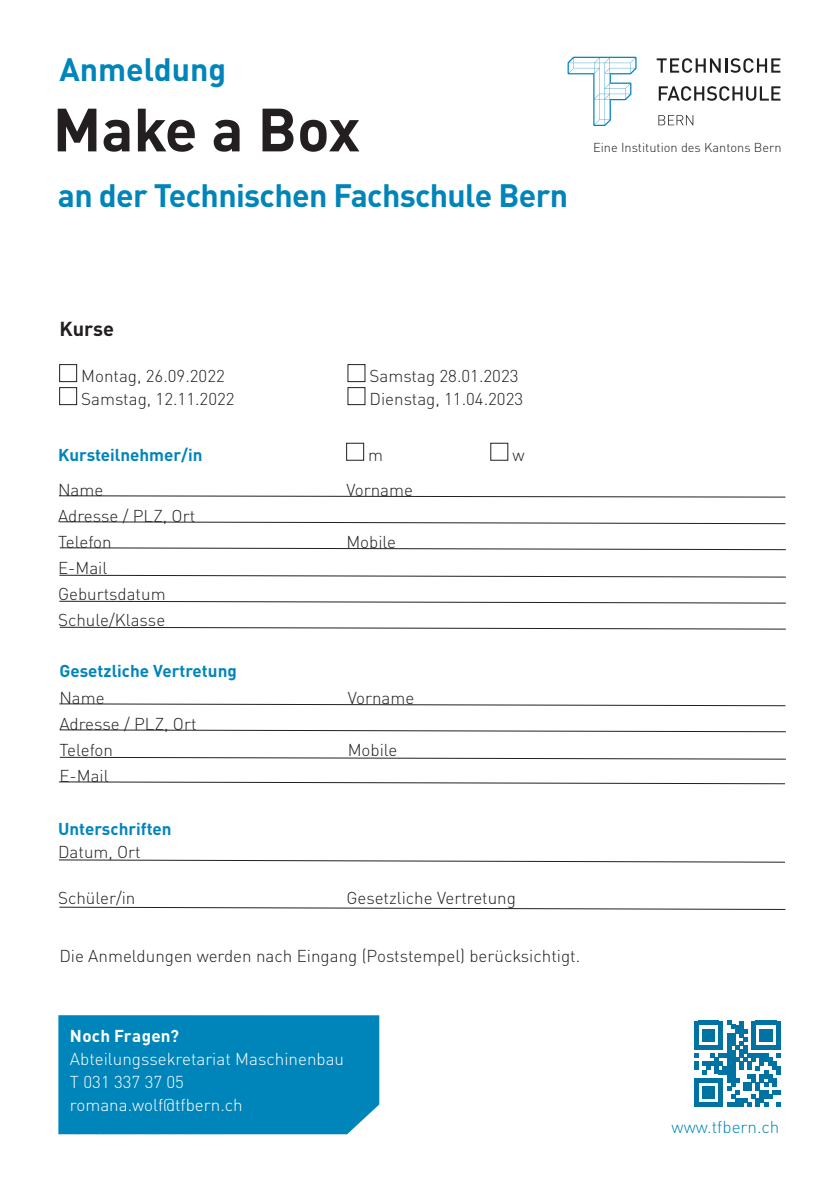
<style>
.page{position:relative;width:840px;height:1191px;background:#fff}
.page>*{position:absolute;margin:0;border:0;box-sizing:border-box;transform-origin:0 0}
.Titel{font:700 60px "DINOT";color:#231f20}
.Untertitel{font:700 32px "DINOT";letter-spacing:-.02em;color:#0085ba}
.Untertitel-2{font:700 32px "DINOT";color:#0085ba}
.t1{font:700 20px "DINOT";color:#231f20}
.t2{font:300 17px "DINOT";color:#231f20}
.p_klein{font:300 17px "DINOT";color:#fff}
.t3{font:700 17px "DINOT";color:#0085ba}
.t4{font:300 17px "DINOT";color:#0085ba}
.h2_kasten{font:700 17px "DINOT";letter-spacing:.015em;color:#fff}
.t5{font:300 12.8px "DINOT";color:#231f20}
</style>
<div class="page">
<svg style="left:656px;top:58px;width:64px;height:15px"></svg>
<hr style="left:724px;top:58px;width:3px;height:15px;background:#231f20">
<svg style="left:730px;top:58px;width:50px;height:15px"></svg>
<svg style="left:658px;top:86px;width:122px;height:15px"></svg>
<svg style="left:658px;top:115px;width:35px;height:10px"></svg>
<svg style="left:567px;top:57px;width:69px;height:69px"></svg>
<svg style="left:694px;top:1020px;width:86px;height:87px"></svg>
<div style="left:58px;top:1015px;width:321px;height:119px;background:#0085ba"></div>
<div style="left:346px;top:443px;width:18px;height:17px;border:1px solid #231f20"></div>
<svg style="left:59px;top:495px;width:726px;height:2px"></svg>
<svg style="left:59px;top:575px;width:726px;height:2px"></svg>
<svg style="left:59px;top:601px;width:726px;height:2px"></svg>
<svg style="left:59px;top:627px;width:726px;height:2px"></svg>
<svg style="left:59px;top:757px;width:726px;height:2px"></svg>
<svg style="left:59px;top:729px;width:726px;height:3px"></svg>
<svg style="left:59px;top:859px;width:726px;height:3px"></svg>
<div style="left:59px;top:364px;width:18px;height:18px;border:1px solid #231f20"></div>
<div style="left:347px;top:364px;width:18px;height:18px;border:1px solid #231f20"></div>
<div style="left:59px;top:387px;width:18px;height:18px;border:1px solid #231f20"></div>
<div style="left:347px;top:387px;width:18px;height:18px;border:1px solid #231f20"></div>
<svg style="left:59px;top:521px;width:726px;height:3px"></svg>
<svg style="left:59px;top:547px;width:726px;height:3px"></svg>
<svg style="left:59px;top:781px;width:726px;height:3px"></svg>
<svg style="left:59px;top:703px;width:726px;height:3px"></svg>
<svg style="left:59px;top:906px;width:726px;height:4px"></svg>
<p class="Untertitel-2" style="left:59px;top:49px;width:168px">Anmeldung</p>
<p class="Titel" style="left:53px;top:90px;width:309px">Make a Box</p>
<p class="Untertitel" style="left:58px;top:175px;width:511px">an der Technischen Fachschule Bern</p>
<p class="t5" style="left:592px;top:139px;width:190px">Eine Institution des Kantons Bern</p>
<p class="t1" style="left:59px;top:315px;width:56px">Kurse</p>
<p class="t2" style="left:81px;top:365px;width:145px">Montag, 26.09.2022</p>
<p class="t2" style="left:369px;top:365px;width:150px">Samstag 28.01.2023</p>
<p class="t2" style="left:81px;top:388px;width:155px">Samstag, 12.11.2022</p>
<p class="t2" style="left:369px;top:388px;width:155px">Dienstag, 11.04.2023</p>
<p class="t3" style="left:58px;top:443px;width:146px">Kursteilnehmer/in</p>
<p class="t2" style="left:368px;top:444px;width:16px">m</p>
<p class="t2" style="left:512px;top:444px;width:14px">w</p>
<p class="t2" style="left:58px;top:479px;width:47px">Name</p>
<p class="t2" style="left:346px;top:479px;width:68px">Vorname</p>
<p class="t2" style="left:58px;top:505px;width:139px">Adresse / PLZ, Ort</p>
<p class="t2" style="left:58px;top:531px;width:55px">Telefon</p>
<p class="t2" style="left:346px;top:531px;width:51px">Mobile</p>
<p class="t2" style="left:58px;top:557px;width:51px">E-Mail</p>
<p class="t2" style="left:58px;top:583px;width:109px">Geburtsdatum</p>
<p class="t2" style="left:58px;top:609px;width:109px">Schule/Klasse</p>
<p class="t3" style="left:59px;top:659px;width:179px">Gesetzliche Vertretung</p>
<p class="t2" style="left:59px;top:687px;width:47px">Name</p>
<p class="t2" style="left:347px;top:687px;width:68px">Vorname</p>
<p class="t2" style="left:59px;top:713px;width:139px">Adresse / PLZ, Ort</p>
<p class="t2" style="left:59px;top:739px;width:55px">Telefon</p>
<p class="t2" style="left:347px;top:739px;width:51px">Mobile</p>
<p class="t2" style="left:59px;top:765px;width:51px">E-Mail</p>
<p class="t3" style="left:58px;top:818px;width:115px">Unterschriften</p>
<p class="t2" style="left:58px;top:841px;width:84px">Datum, Ort</p>
<p class="t2" style="left:58px;top:887px;width:79px">Schüler/in</p>
<p class="t2" style="left:346px;top:887px;width:171px">Gesetzliche Vertretung</p>
<p class="t2" style="left:59px;top:945px;width:522px">Die Anmeldungen werden nach Eingang (Poststempel) berücksichtigt.</p>
<p class="h2_kasten" style="left:70px;top:1024px;width:110px">Noch Fragen?</p>
<p class="p_klein" style="left:70px;top:1048px;width:275px">Abteilungssekretariat Maschinenbau</p>
<p class="p_klein" style="left:70px;top:1071px;width:115px">T 031 337 37 05</p>
<p class="p_klein" style="left:70px;top:1094px;width:174px">romana.wolf@tfbern.ch</p>
<p class="t4" style="left:671px;top:1116px;width:109px">www.tfbern.ch</p>
</div>
